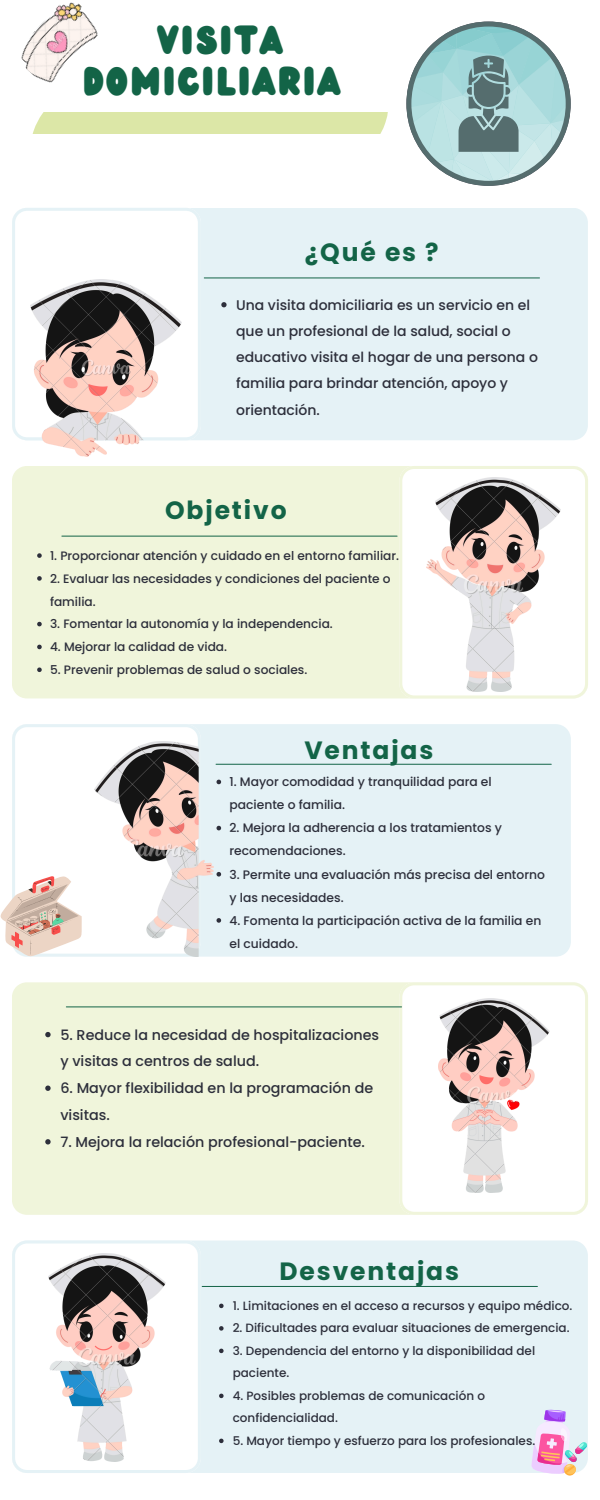
<style>
.page{position:relative;width:600px;height:1500px;background:#fff}
.page>*{position:absolute;margin:0;border:0;box-sizing:border-box;transform-origin:0 0}
.t1{font:35px/41.2px "Wedges";letter-spacing:.075em;color:#136447;text-align:center}
.t2{font:700 25px "Poppins";letter-spacing:.075em;color:#136447}
.t3{font:500 14.3px/26.8px "Poppins";color:#2d2f3b}
.t4{font:500 14px/26.2px "Poppins";color:#2d2f3b}
.t5{font:500 12.3px/23.1px "Poppins";color:#2d2f3b}
.t6{font:500 12.2px/22.8px "Poppins";color:#2d2f3b}
.t7{font:500 12px/22.5px "Poppins";color:#2d2f3b}
</style>
<div class="page">
<div style="left:33px;top:112px;width:355px;height:21px;background:#dce7a7"></div>
<div style="left:201px;top:208px;width:387px;height:232px;background:#e5f2f6"></div>
<svg style="left:12px;top:208px;width:189px;height:232px"></svg>
<hr style="left:204px;top:278px;width:336px;height:1px;background:#136447">
<div style="left:12px;top:466px;width:387px;height:232px;background:#f0f5db"></div>
<svg style="left:399px;top:466px;width:189px;height:232px"></svg>
<hr style="left:62px;top:536px;width:335px;height:1px;background:#136447">
<div style="left:201px;top:724px;width:370px;height:233px;background:#e5f2f6"></div>
<svg style="left:12px;top:724px;width:189px;height:233px"></svg>
<hr style="left:216px;top:764px;width:335px;height:1px;background:#136447">
<div style="left:201px;top:1241px;width:387px;height:232px;background:#e5f2f6"></div>
<svg style="left:12px;top:1241px;width:189px;height:232px"></svg>
<hr style="left:202px;top:1286px;width:335px;height:1px;background:#136447">
<div style="left:12px;top:982px;width:387px;height:233px;background:#f0f5db"></div>
<svg style="left:399px;top:982px;width:189px;height:233px"></svg>
<hr style="left:66px;top:1007px;width:336px;height:1px;background:#136447">
<svg style="left:406px;top:22px;width:165px;height:164px"></svg>
<img style="left:31px;top:280px;width:151px;height:176px">
<img style="left:48px;top:1253px;width:117px;height:209px">
<img style="left:94px;top:741px;width:119px;height:216px">
<img style="left:427px;top:477px;width:133px;height:215px">
<img style="left:438px;top:999px;width:111px;height:194px">
<svg style="left:0;top:876px;width:82px;height:81px"></svg>
<svg style="left:531px;top:1410px;width:56px;height:66px;background:#e7c3e0"></svg>
<img style="left:21px;top:2px;width:77px;height:81px">
<svg style="left:221px;top:302px;width:6px;height:5px"></svg>
<svg style="left:37px;top:553px;width:5px;height:5px"></svg>
<svg style="left:37px;top:576px;width:5px;height:5px"></svg>
<svg style="left:37px;top:622px;width:5px;height:4px"></svg>
<svg style="left:37px;top:645px;width:5px;height:4px"></svg>
<svg style="left:37px;top:668px;width:5px;height:4px"></svg>
<svg style="left:217px;top:780px;width:4px;height:4px"></svg>
<svg style="left:217px;top:826px;width:4px;height:4px"></svg>
<svg style="left:217px;top:872px;width:4px;height:5px"></svg>
<svg style="left:217px;top:918px;width:4px;height:5px"></svg>
<svg style="left:45px;top:1032px;width:6px;height:5px"></svg>
<svg style="left:45px;top:1086px;width:6px;height:5px"></svg>
<svg style="left:45px;top:1139px;width:6px;height:6px"></svg>
<svg style="left:219px;top:1304px;width:5px;height:4px"></svg>
<svg style="left:219px;top:1326px;width:5px;height:5px"></svg>
<svg style="left:219px;top:1349px;width:5px;height:4px"></svg>
<svg style="left:219px;top:1394px;width:5px;height:4px"></svg>
<svg style="left:219px;top:1439px;width:5px;height:4px"></svg>
<p class="t1" style="left:83px;top:21px;width:259px">VISITA<br>DOMICILIARIA</p>
<p class="t2" style="left:305px;top:235px;width:135px">¿Qué es ?</p>
<p class="t4" style="left:236px;top:292px;width:303px">Una visita domiciliaria es un servicio en el que un profesional de la salud, social o educativo visita el hogar de una persona o familia para brindar atención, apoyo y orientación.</p>
<p class="t2" style="left:165px;top:493px;width:123px">Objetivo</p>
<p class="t6" style="left:50px;top:544px;width:351px">1. Proporcionar atención y cuidado en el entorno familiar.</p>
<p class="t6" style="left:50px;top:567px;width:342px">2. Evaluar las necesidades y condiciones del paciente o familia.</p>
<p class="t6" style="left:50px;top:613px;width:284px">3. Fomentar la autonomía y la independencia.</p>
<h2 class="t6" style="left:50px;top:636px;width:179px">4. Mejorar la calidad de vida.</h2>
<p class="t6" style="left:50px;top:658px;width:259px">5. Prevenir problemas de salud o sociales.</p>
<h2 class="t2" style="left:304px;top:732px;width:131px">Ventajas</h2>
<p class="t5" style="left:230px;top:770px;width:264px">1. Mayor comodidad y tranquilidad para el paciente o familia.</p>
<p class="t5" style="left:230px;top:817px;width:274px">2. Mejora la adherencia a los tratamientos y recomendaciones.</p>
<p class="t5" style="left:230px;top:863px;width:317px">3. Permite una evaluación más precisa del entorno y las necesidades.</p>
<p class="t5" style="left:230px;top:909px;width:313px">4. Fomenta la participación activa de la familia en el cuidado.</p>
<p class="t3" style="left:60px;top:1021px;width:320px">5. Reduce la necesidad de hospitalizaciones y visitas a centros de salud.</p>
<p class="t3" style="left:60px;top:1075px;width:314px">6. Mayor flexibilidad en la programación de visitas.</p>
<p class="t3" style="left:60px;top:1128px;width:306px">7. Mejora la relación profesional-paciente.</p>
<p class="t2" style="left:280px;top:1254px;width:181px">Desventajas</p>
<p class="t7" style="left:233px;top:1294px;width:341px">1. Limitaciones en el acceso a recursos y equipo médico.</p>
<p class="t7" style="left:233px;top:1317px;width:338px">2. Dificultades para evaluar situaciones de emergencia.</p>
<p class="t7" style="left:233px;top:1339px;width:304px">3. Dependencia del entorno y la disponibilidad del paciente.</p>
<h2 class="t7" style="left:233px;top:1384px;width:254px">4. Posibles problemas de comunicación o confidencialidad.</h2>
<p class="t7" style="left:233px;top:1429px;width:304px">5. Mayor tiempo y esfuerzo para los profesionales.</p>
</div>
